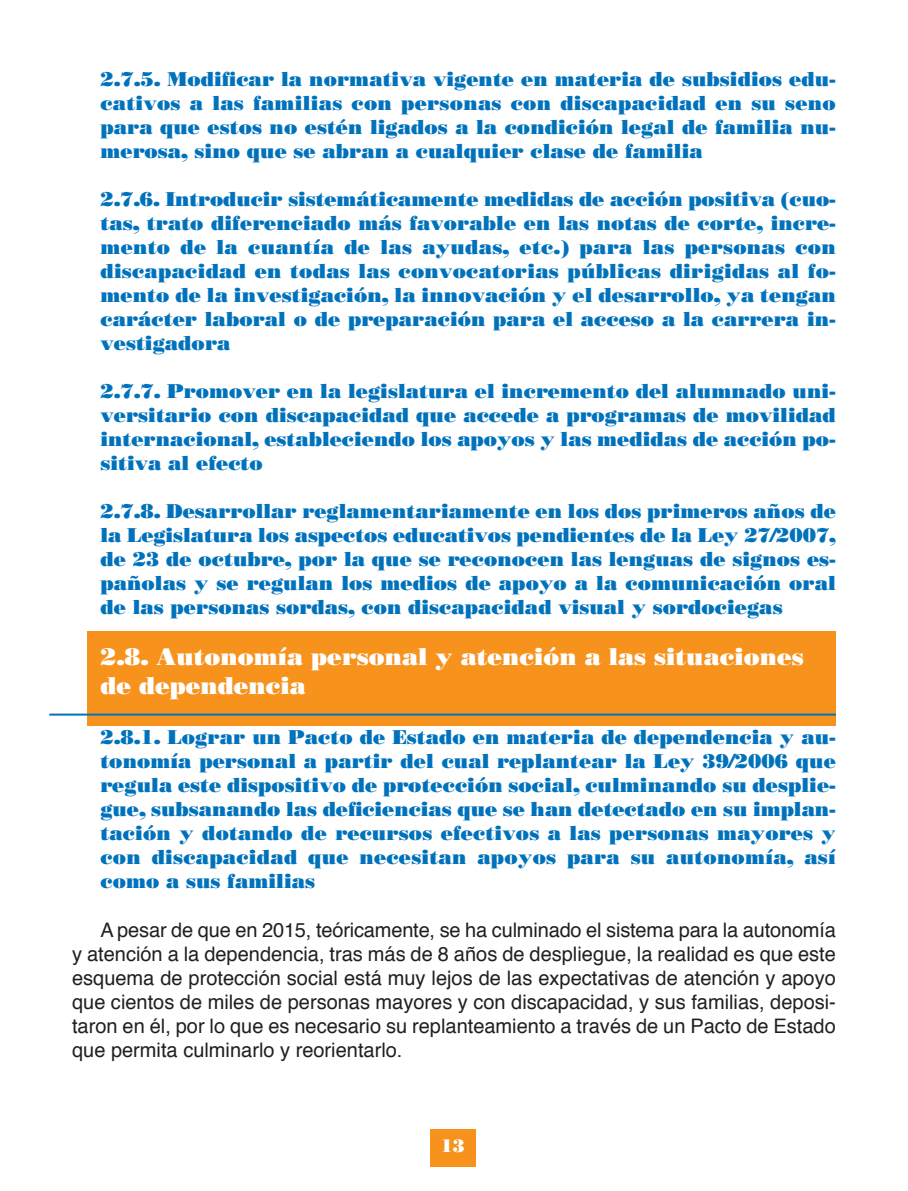
<style>
.page{position:relative;width:908px;height:1191px;background:#fff}
.page>*{position:absolute;margin:0;border:0;box-sizing:border-box;transform-origin:0 0}
.t1{font:24px/28.8px "Bodoni Std Poster";color:#fff}
.t2{font:20px/24px "Bodoni Std Poster";color:#0072bc;text-align:justify}
.t3{font:20px/24px "Helvetica";color:#231f20;text-align:justify}
.t4{font:18px "Bodoni Std Poster";color:#fff}
</style>
<div class="page">
<div style="left:87px;top:632px;width:748px;height:94px;background:#f7931d"></div>
<div style="left:430px;top:1129px;width:46px;height:37px;background:#f7931d"></div>
<hr style="left:49px;top:713px;width:786px;height:2px;background:#0072bc">
<p class="t2" style="left:100px;top:67px;width:736px">2.7.5. Modificar la normativa vigente en materia de subsidios edu&shy;cativos a las familias con personas con discapacidad en su seno para que estos no estén ligados a la condición legal de familia nu&shy;merosa, sino que se abran a cualquier clase de familia</p>
<p class="t2" style="left:100px;top:187px;width:736px">2.7.6. Introducir sistemáticamente medidas de acción positiva (cuo&shy;tas, trato diferenciado más favorable en las notas de corte, incre&shy;mento de la cuantía de las ayudas, etc.) para las personas con discapacidad en todas las convocatorias públicas dirigidas al fo&shy;mento de la investigación, la innovación y el desarrollo, ya tengan carácter laboral o de preparación para el acceso a la carrera in&shy;vestigadora</p>
<p class="t2" style="left:100px;top:379px;width:736px">2.7.7. Promover en la legislatura el incremento del alumnado uni&shy;versitario con discapacidad que accede a programas de movilidad internacional, estableciendo los apoyos y las medidas de acción po&shy;sitiva al efecto</p>
<p class="t2" style="left:100px;top:499px;width:736px">2.7.8. Desarrollar reglamentariamente en los dos primeros años de la Legislatura los aspectos educativos pendientes de la Ley 27/2007, de 23 de octubre, por la que se reconocen las lenguas de signos es&shy;pañolas y se regulan los medios de apoyo a la comunicación oral de las personas sordas, con discapacidad visual y sordociegas</p>
<p class="t1" style="left:100px;top:642px;width:704px">2.8. Autonomía personal y atención a las situaciones de dependencia</p>
<p class="t2" style="left:100px;top:725px;width:736px">2.8.1. Lograr un Pacto de Estado en materia de dependencia y au&shy;tonomía personal a partir del cual replantear la Ley 39/2006 que regula este dispositivo de protección social, culminando su desplie&shy;gue, subsanando las deficiencias que se han detectado en su implan&shy;tación y dotando de recursos efectivos a las personas mayores y con discapacidad que necesitan apoyos para su autonomía, así como a sus familias</p>
<p class="t3" style="left:72px;top:919px;width:765px;text-indent:28px">A pesar de que en 2015, teóricamente, se ha culminado el sistema para la autonomía y atención a la dependencia, tras más de 8 años de despliegue, la realidad es que este esquema de protección social está muy lejos de las expectativas de atención y apoyo que cientos de miles de personas mayores y con discapacidad, y sus familias, deposi&shy;taron en él, por lo que es necesario su replanteamiento a través de un Pacto de Estado que permita culminarlo y reorientarlo.</p>
<p class="t4" style="left:440px;top:1135px;width:26px">13</p>
</div>
